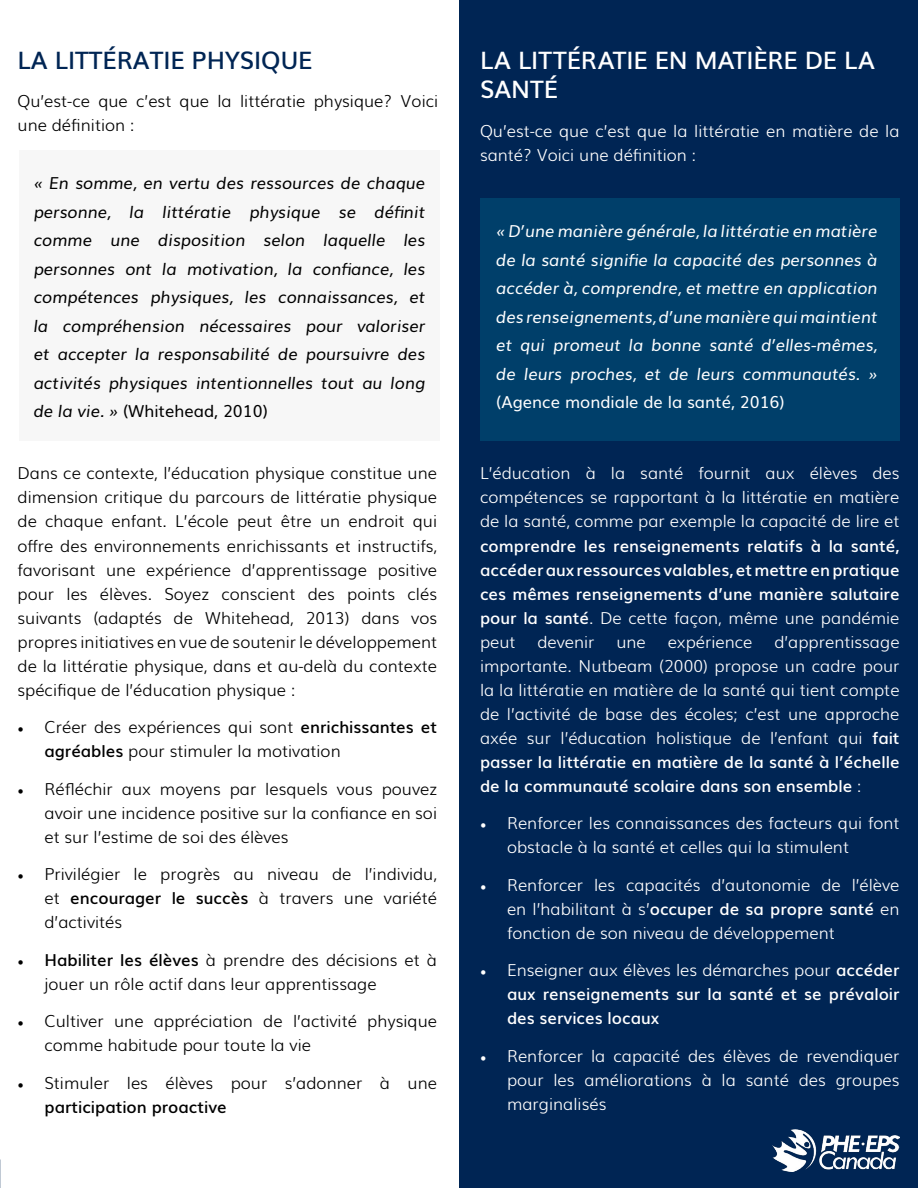
<style>
.page{position:relative;width:918px;height:1188px;background:#fff}
.page>*{position:absolute;margin:0;border:0;box-sizing:border-box;transform-origin:0 0}
.t1{font:600 24px/28.8px "Muli";letter-spacing:-.005em;color:#fff}
.t2{font:600 24px "Muli";color:#002554}
.t3{font:300 16.5px/24px "Muli";color:#000}
.t4{font:300 16.5px/24px "Muli";color:#fff;text-align:justify}
.t5{font:italic 16.5px/28.5px "Muli";color:#000;text-align:justify}
.t6{font:600 16.5px/24px "Muli";color:#fff;text-align:justify}
.t7{font:italic 16.5px/28.5px "Muli";color:#fff;text-align:justify}
.t8{font:16.5px "Muli";color:#fff}
.s1{font-style:normal}
.s2{font-family:"Minion Pro";font-weight:400}
.s3{font-weight:600}
.s4{font-weight:300}
</style>
<div class="page">
<div style="left:459px;top:0;width:459px;height:1188px;background:#002554"></div>
<img style="left:773px;top:1130px;width:127px;height:42px">
<div style="left:19px;top:150px;width:421px;height:291px;background:#f7f7f7"></div>
<div style="left:480px;top:198px;width:420px;height:243px;background:#003f6a"></div>
<h1 class="t2" style="left:18px;top:41px;width:297px">LA LITTÉRATIE PHYSIQUE</h1>
<p class="t3" style="left:18px;top:88px;width:422px">Qu’est-ce que c’est que la littératie physique? Voici une définition :</p>
<p class="t5" style="left:34px;top:168px;width:393px">« En somme, en vertu des ressources de chaque personne, la littératie physique se définit comme une disposition selon laquelle les personnes ont la motivation, la confiance, les compétences physiques, les connaissances, et la compréhension nécessaires pour valoriser et accepter la responsabilité de poursuivre des activités physiques intentionnelles tout au long de la vie. » <span class="s1">(Whitehead, 2010)</span></p>
<p class="t3" style="left:18px;top:460px;width:421px;text-align:justify">Dans ce contexte, l’éducation physique constitue une dimension critique du parcours de littératie physique de chaque enfant. L’école peut être un endroit qui offre des environnements enrichissants et instructifs, favorisant une expérience d’apprentissage positive pour les élèves. Soyez conscient des points clés suivants (adaptés de Whitehead, 2013) dans vos propres initiatives en vue de soutenir le développement de la littératie physique, dans et au-delà du contexte spécifique de l’éducation physique :</p>
<p class="t3" style="left:45px;top:714px;width:394px;text-indent:-27px"><span class="s2">•</span> Créer des expériences qui sont <span class="s3">enrichissantes et agréables</span> pour stimuler la motivation</p>
<p class="t3" style="left:45px;top:775px;width:394px;text-align:justify;text-indent:-27px"><span class="s2">•</span> Réfléchir aux moyens par lesquels vous pouvez avoir une incidence positive sur la confiance en soi et sur l’estime de soi des élèves</p>
<p class="t3" style="left:45px;top:861px;width:394px;text-align:justify;text-indent:-27px"><span class="s2">•</span> Privilégier le progrès au niveau de l’individu, et <span class="s3">encourager le succès</span> à travers une variété d’activités</p>
<p class="t3" style="left:45px;top:946px;width:394px;text-indent:-27px"><span class="s2">•</span> <span class="s3">Habiliter les élèves</span> à prendre des décisions et à jouer un rôle actif dans leur apprentissage</p>
<p class="t3" style="left:45px;top:1008px;width:394px;text-indent:-27px"><span class="s2">•</span> Cultiver une appréciation de l’activité physique comme habitude pour toute la vie</p>
<p class="t3" style="left:45px;top:1069px;width:394px;text-indent:-27px"><span class="s2">•</span> Stimuler les élèves pour s’adonner à une <span class="s3">participation proactive</span></p>
<h1 class="t1" style="left:480px;top:45px;width:397px">LA LITTÉRATIE EN MATIÈRE DE LA<br>SANTÉ</h1>
<p class="t4" style="left:480px;top:118px;width:421px">Qu’est-ce que c’est que la littératie en matière de la santé? Voici une définition :</p>
<p class="t7" style="left:496px;top:216px;width:383px">« D’une manière générale, la littératie en matière de la santé signifie la capacité des personnes à accéder à, comprendre, et mettre en application des renseignements, d’une manière qui maintient et qui promeut la bonne santé d’elles-mêmes, de leurs proches, et de leurs communautés. »</p>
<p class="t8" style="left:496px;top:389px;width:290px">(Agence mondiale de la santé, 2016)</p>
<p class="t4" style="left:480px;top:460px;width:421px">L’éducation à la santé fournit aux élèves des compétences se rapportant à la littératie en matière de la santé, comme par exemple la capacité de lire et</p>
<p class="t6" style="left:480px;top:532px;width:421px">comprendre les renseignements relatifs à la santé, accéder aux ressources valables, et mettre en pratique ces mêmes renseignements d’une manière salutaire pour la santé<span class="s4">. De cette façon, même une pandémie peut</span></p>
<p class="t4" style="left:480px;top:628px;width:421px;text-indent:294px">d’apprentissage importante. Nutbeam (2000) propose un cadre pour la la littératie en matière de la santé qui tient compte de l’activité de base des écoles; c’est une approche axée sur l’éducation holistique de l’enfant qui <span class="s3">fait passer la littératie en matière de la santé à l’échelle de la communauté scolaire dans son ensemble</span> :</p>
<p class="t4" style="left:507px;top:810px;width:394px;text-indent:-27px"><span class="s2">•</span> Renforcer les connaissances des facteurs qui font obstacle à la santé et celles qui la stimulent</p>
<p class="t4" style="left:507px;top:871px;width:394px;text-indent:-27px"><span class="s2">•</span> Renforcer les capacités d’autonomie de l’élève en l’habilitant à s’<span class="s3">occuper de sa propre santé</span> en fonction de son niveau de développement</p>
<p class="t6" style="left:507px;top:957px;width:394px;text-indent:-27px"><span class="s2">•</span> <span class="s4">Enseigner aux élèves les démarches pour</span> accéder aux renseignements sur la santé et se prévaloir des services locaux</p>
<p class="t4" style="left:507px;top:1042px;width:394px;text-indent:-27px"><span class="s2">•</span> Renforcer la capacité des élèves de revendiquer pour les améliorations à la santé des groupes marginalisés</p>
<p class="t4" style="left:537px;top:628px;width:59px">devenir</p>
<p class="t4" style="left:616px;top:628px;width:31px">une</p>
<p class="t4" style="left:668px;top:628px;width:86px">expérience</p>
</div>
